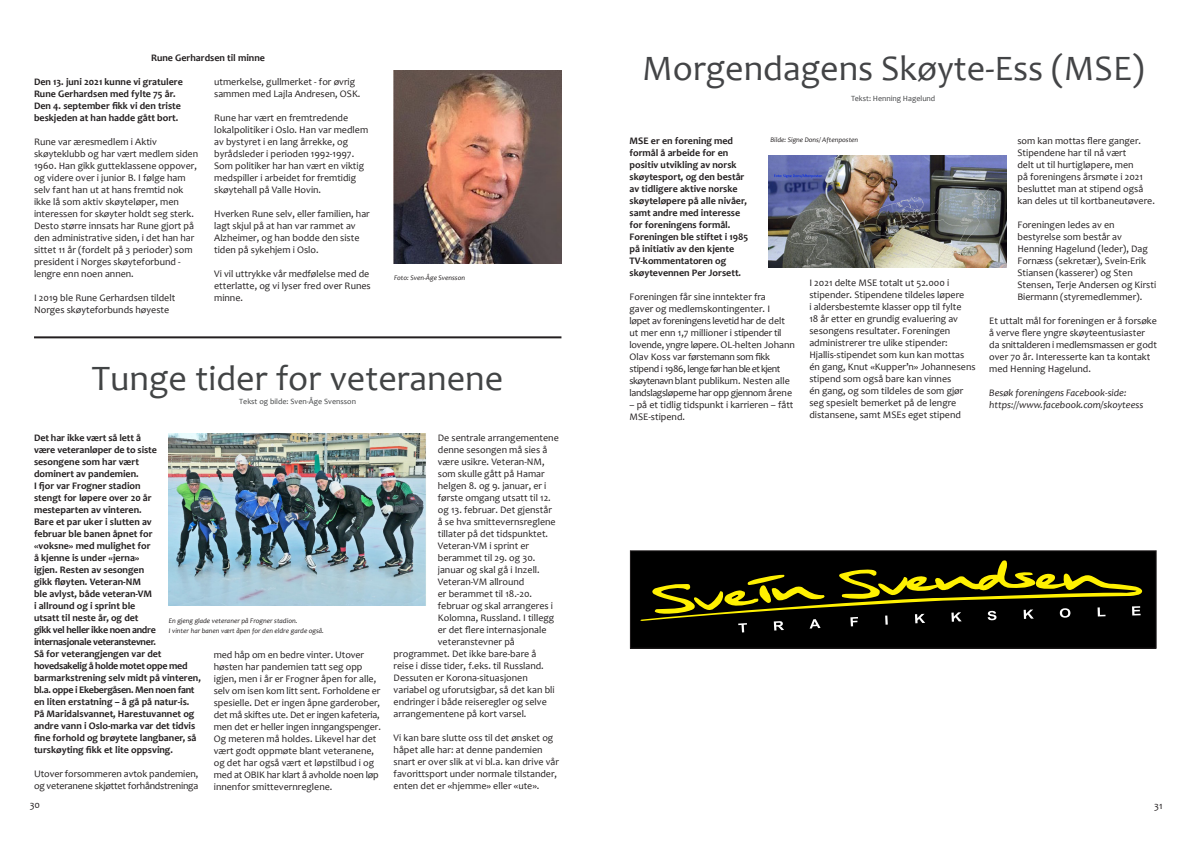
<style>
.page{position:relative;width:1191px;height:842px;background:#fff}
.page>*{position:absolute;margin:0;border:0;box-sizing:border-box;transform-origin:0 0}
.t1{font:36px "Candara";color:#434446}
.Bildetekst{font:36px "Candara";color:#424445}
.t2{font:10px/12px "Candara";color:#231f20}
.t3{font:700 10px/12px "Candara";color:#231f20}
.t4{font:10px/12px "Candara";letter-spacing:-.025em;color:#231f20}
.t5{font:10px/12px "Candara";letter-spacing:-.02em;color:#231f20}
.t6{font:italic 10px "Candara";color:#231f20}
.Bildetekst-2{font:8px "Candara";color:#424445}
.t7{font:8px "Candara";color:#434446}
.Brød{font:italic 7px "Candara";color:#231f20}
</style>
<div class="page">
<hr style="left:34px;top:336px;width:527px;height:2px;background:#231f20">
<img style="left:169px;top:433px;width:257px;height:172px">
<img style="left:394px;top:70px;width:167px;height:194px">
<img style="left:768px;top:155px;width:238px;height:112px">
<div style="left:630px;top:551px;width:526px;height:97px;background:#000"></div>
<svg style="left:640px;top:560px;width:503px;height:72px"></svg>
<p class="t3" style="left:151px;top:52px;width:115px">Rune Gerhardsen til minne</p>
<p class="t1" style="left:642px;top:46px;width:504px">Morgendagens Skøyte-Ess (MSE)</p>
<p class="t7" style="left:851px;top:93px;width:86px">Tekst: Henning Hagelund</p>
<p class="t3" style="left:629px;top:134px;width:105px">MSE er en forening med</p>
<p class="Brød" style="left:770px;top:135px;width:89px">Bilde: Signe Dons/ Aftenposten</p>
<p class="t3" style="left:629px;top:146px;width:120px">formål å arbeide for en positiv utvikling av norsk skøytesport, og den består av tidligere aktive norske skøyteløpere på alle nivåer, samt andre med interesse for foreningens formål.<br>Foreningen ble stiftet i 1985 på initiativ av den kjente<br>TV-kommentatoren og skøytevennen Per Jorsett.</p>
<p class="t4" style="left:629px;top:290px;width:167px">Foreningen får sine inntekter fra<br>gaver og medlemskontingenter. I<br>løpet av foreningens levetid har de delt ut mer enn 1,7 millioner i stipender til lovende, yngre løpere. OL-helten Johann Olav Koss var førstemann som fikk stipend i 1986, lenge før han ble et kjent skøytenavn blant publikum. Nesten alle landslagsløperne har opp gjennom årene</p>
<p class="t2" style="left:629px;top:398px;width:165px">– på et tidlig tidspunkt i karrieren – fått<br>MSE-stipend.</p>
<p class="t2" style="left:214px;top:75px;width:148px">utmerkelse, gullmerket - for øvrig sammen med Lajla Andresen, OSK.</p>
<p class="t2" style="left:214px;top:111px;width:155px">Rune har vært en fremtredende lokalpolitiker i Oslo. Han var medlem av bystyret i en lang årrekke, og byrådsleder i perioden 1992-1997.<br>Som politiker har han vært en viktig medspiller i arbeidet for fremtidig skøytehall på Valle Hovin.</p>
<p class="t2" style="left:214px;top:207px;width:157px">Hverken Rune selv, eller familien, har lagt skjul på at han var rammet av<br>Alzheimer, og han bodde den siste tiden på sykehjem i Oslo.</p>
<p class="t2" style="left:214px;top:267px;width:158px">Vi vil uttrykke vår medfølelse med de etterlatte, og vi lyser fred over Runes minne.</p>
<p class="t3" style="left:34px;top:75px;width:150px">Den 13. juni 2021 kunne vi gratulere Rune Gerhardsen med fylte 75 år.<br>Den 4. september fikk vi den triste beskjeden at han hadde gått bort.</p>
<p class="t2" style="left:34px;top:135px;width:166px">Rune var æresmedlem i Aktiv skøyteklubb og har vært medlem siden 1960. Han gikk gutteklassene oppover, og videre over i junior B. I følge ham selv fant han ut at hans fremtid nok ikke lå som aktiv skøyteløper, men interessen for skøyter holdt seg sterk.<br>Desto større innsats har Rune gjort på den administrative siden, i det han har sittet 11 år (fordelt på 3 perioder) som president i Norges skøyteforbund - lengre enn noen annen.</p>
<p class="t2" style="left:34px;top:291px;width:143px">I 2019 ble Rune Gerhardsen tildelt<br>Norges skøyteforbunds høyeste</p>
<p class="t2" style="left:1017px;top:134px;width:139px">som kan mottas flere ganger.<br>Stipendene har til nå vært<br>delt ut til hurtigløpere, men<br>på foreningens årsmøte i 2021 besluttet man at stipend også kan deles ut til kortbaneutøvere.</p>
<p class="t2" style="left:1017px;top:218px;width:140px">Foreningen ledes av en bestyrelse som består av<br>Henning Hagelund (leder), Dag<br>Fornæss (sekretær), Svein-Erik<br>Stiansen (kasserer) og Sten<br>Stensen, Terje Andersen og Kirsti</p>
<p class="t2" style="left:1017px;top:290px;width:126px">Biermann (styremedlemmer).</p>
<p class="t2" style="left:989px;top:314px;width:169px">Et uttalt mål for foreningen er å forsøke å verve flere yngre skøyteentusiaster da snittalderen i medlemsmassen er godt over 70 år. Interesserte kan ta kontakt med Henning Hagelund.</p>
<p class="t6" style="left:989px;top:386px;width:139px">Besøk foreningens Facebook-side:</p>
<p class="t6" style="left:989px;top:398px;width:156px">https://www.facebook.com/skoyteess</p>
<p class="Brød" style="left:394px;top:273px;width:72px">Foto: Sven-Åge Svensson</p>
<p class="t2" style="left:809px;top:277px;width:168px">I 2021 delte MSE totalt ut 52.000 i stipender. Stipendene tildeles løpere<br>i aldersbestemte klasser opp til fylte<br>18 år etter en grundig evaluering av sesongens resultater. Foreningen administrerer tre ulike stipender:<br>Hjallis-stipendet som kun kan mottas én gang, Knut «Kupper’n» Johannesens stipend som også bare kan vinnes<br>én gang, og som tildeles de som gjør seg spesielt bemerket på de lengre distansene, samt MSEs eget stipend</p>
<p class="Bildetekst" style="left:92px;top:356px;width:413px">Tunge tider for veteranene</p>
<p class="Bildetekst-2" style="left:239px;top:396px;width:118px">Tekst og bilde: Sven-Åge Svensson</p>
<p class="t3" style="left:34px;top:431px;width:168px">Det har ikke vært så lett å<br>være veteranløper de to siste sesongene som har vært<br>dominert av pandemien.<br>I fjor var Frogner stadion<br>stengt for løpere over 20 år mesteparten av vinteren.<br>Bare et par uker i slutten av<br>februar ble banen åpnet for<br>«voksne» med mulighet for<br>å kjenne is under «jerna»<br>igjen. Resten av sesongen<br>gikk fløyten. Veteran-NM<br>ble avlyst, både veteran-VM<br>i allround og i sprint ble<br>utsatt til neste år, og det<br>gikk vel heller ikke noen andre internasjonale veteranstevner.<br>Så for veterangjengen var det hovedsakelig å holde motet oppe med barmarkstrening selv midt på vinteren, bl.a. oppe i Ekebergåsen. Men noen fant en liten erstatning – å gå på natur-is.<br>På Maridalsvannet, Harestuvannet og andre vann i Oslo-marka var det tidvis fine forhold og brøytete langbaner, så turskøyting fikk et lite oppsving.</p>
<p class="t5" style="left:34px;top:767px;width:166px">Utover forsommeren avtok pandemien, og veteranene skjøttet forhåndstreninga</p>
<p class="Brød" style="left:169px;top:616px;width:130px">En gjeng glade veteraner på Frogner stadion.</p>
<p class="Brød" style="left:169px;top:626px;width:157px">I vinter har banen vært åpen for den eldre garde også.</p>
<p class="t2" style="left:214px;top:648px;width:169px">med håp om en bedre vinter. Utover høsten har pandemien tatt seg opp igjen, men i år er Frogner åpen for alle, selv om isen kom litt sent. Forholdene er spesielle. Det er ingen åpne garderober, det må skiftes ute. Det er ingen kafeteria, men det er heller ingen inngangspenger.<br>Og meteren må holdes. Likevel har det vært godt oppmøte blant veteranene, og det har også vært et løpstilbud i og med at OBIK har klart å avholde noen løp innenfor smittevernreglene.</p>
<p class="t2" style="left:438px;top:431px;width:122px">De sentrale arrangementene</p>
<p class="t2" style="left:438px;top:443px;width:111px">denne sesongen må sies å</p>
<p class="t2" style="left:438px;top:455px;width:108px">være usikre. Veteran-NM,</p>
<p class="t2" style="left:438px;top:467px;width:108px">som skulle gått på Hamar</p>
<p class="t2" style="left:438px;top:479px;width:110px">helgen 8. og 9. januar, er i</p>
<p class="t2" style="left:438px;top:491px;width:114px">første omgang utsatt til 12.</p>
<p class="t2" style="left:438px;top:503px;width:116px">og 13. februar. Det gjenstår</p>
<p class="t2" style="left:438px;top:515px;width:119px">å se hva smittevernsreglene</p>
<p class="t2" style="left:438px;top:527px;width:112px">tillater på det tidspunktet.</p>
<p class="t2" style="left:438px;top:539px;width:93px">Veteran-VM i sprint er</p>
<p class="t2" style="left:438px;top:551px;width:99px">berammet til 29. og 30.</p>
<p class="t2" style="left:438px;top:563px;width:103px">januar og skal gå i Inzell.</p>
<p class="t2" style="left:438px;top:575px;width:88px">Veteran-VM allround</p>
<p class="t2" style="left:438px;top:587px;width:96px">er berammet til 18.-20.</p>
<p class="t2" style="left:438px;top:599px;width:117px">februar og skal arrangeres i</p>
<p class="t2" style="left:438px;top:611px;width:118px">Kolomna, Russland. I tillegg</p>
<p class="t2" style="left:438px;top:623px;width:110px">er det flere internasjonale</p>
<p class="t2" style="left:438px;top:635px;width:78px">veteranstevner på</p>
<p class="t2" style="left:394px;top:647px;width:144px">programmet. Det ikke bare-bare å</p>
<p class="t2" style="left:394px;top:659px;width:152px">reise i disse tider, f.eks. til Russland.</p>
<p class="t2" style="left:394px;top:671px;width:136px">Dessuten er Korona-situasjonen</p>
<p class="t2" style="left:394px;top:683px;width:163px">variabel og uforutsigbar, så det kan bli</p>
<p class="t2" style="left:394px;top:695px;width:155px">endringer i både reiseregler og selve</p>
<p class="t2" style="left:394px;top:707px;width:134px">arrangementene på kort varsel.</p>
<p class="t2" style="left:394px;top:731px;width:167px">Vi kan bare slutte oss til det ønsket og håpet alle har: at denne pandemien snart er over slik at vi bl.a. kan drive vår favorittsport under normale tilstander, enten det er «hjemme» eller «ute».</p>
<p class="t2" style="left:30px;top:798px;width:12px">30</p>
<p class="t2" style="left:1154px;top:799px;width:10px">31</p>
</div>
